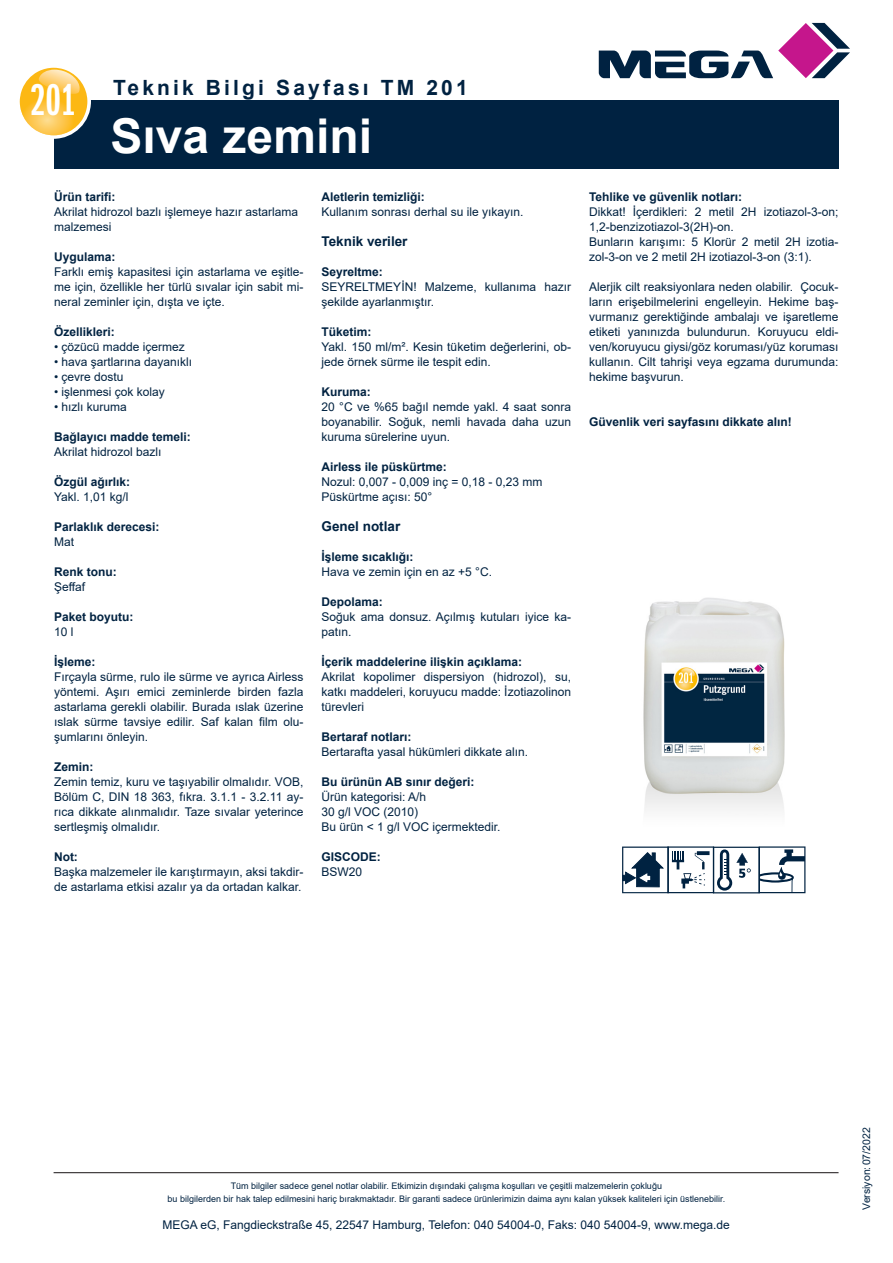
<style>
.page{position:relative;width:893px;height:1263px;background:#fff}
.page>*{position:absolute;margin:0;border:0;box-sizing:border-box;transform-origin:0 0}
.t1{font:700 48px "Arial";color:#fff}
.t2{font:46.2px "ITC Franklin Gothic Std Dm X Cp";color:#fff}
.t3{font:700 21px "Arial";letter-spacing:.15em;color:#002241}
.t4{font:700 13.5px "Arial";color:#002241}
.t5{font:12px/15px "Arial";color:#002241}
.t6{font:700 12px "Arial";color:#002241}
.t7{font:10.5px "Arial";color:#002241}
.t8{font:9px/13.5px "Arial";color:#002241;text-align:center}
</style>
<div class="page">
<div style="left:54px;top:101px;width:784px;height:68px;background:#002241"></div>
<svg style="left:16px;top:64px;width:75px;height:75px"></svg>
<svg style="left:20px;top:68px;width:66px;height:67px"></svg>
<svg style="left:599px;top:23px;width:251px;height:55px"></svg>
<hr style="left:54px;top:1172px;width:784px;height:1px;background:#231f20">
<img style="left:643px;top:597px;width:142px;height:214px">
<svg style="left:622px;top:846px;width:183px;height:47px"></svg>
<h2 class="t2" style="left:31px;top:74px;width:46px">201</h2>
<p class="t3" style="left:113px;top:73px;width:356px">Teknik Bilgi Sayfası TM 201</p>
<p class="t1" style="left:111px;top:102px;width:263px">Sıva zemini</p>
<p class="t6" style="left:54px;top:188px;width:63px">Ürün tarifi:</p>
<p class="t5" style="left:54px;top:204px;width:246px">Akrilat hidrozol bazlı işlemeye hazır astarlama malzemesi</p>
<p class="t6" style="left:54px;top:248px;width:63px">Uygulama:</p>
<p class="t5" style="left:54px;top:264px;width:251px;text-align:justify">Farklı emiş kapasitesi için astarlama ve eşitle&shy;me için, özellikle her türlü sıvalar için sabit mi&shy;neral zeminler için, dışta ve içte.</p>
<p class="t6" style="left:54px;top:323px;width:62px">Özellikleri:</p>
<p class="t5" style="left:54px;top:339px;width:132px">• çözücü madde içermez</p>
<p class="t5" style="left:54px;top:354px;width:140px">• hava şartlarına dayanıklı</p>
<p class="t5" style="left:54px;top:369px;width:71px">• çevre dostu</p>
<p class="t5" style="left:54px;top:384px;width:112px">• işlenmesi çok kolay</p>
<p class="t5" style="left:54px;top:399px;width:74px">• hızlı kuruma</p>
<p class="t6" style="left:54px;top:428px;width:138px">Bağlayıcı madde temeli:</p>
<p class="t5" style="left:54px;top:444px;width:109px">Akrilat hidrozol bazlı</p>
<p class="t6" style="left:54px;top:473px;width:78px">Özgül ağırlık:</p>
<p class="t5" style="left:54px;top:489px;width:76px">Yakl. 1,01 kg/l</p>
<p class="t6" style="left:54px;top:518px;width:107px">Parlaklık derecesi:</p>
<p class="t5" style="left:54px;top:534px;width:22px">Mat</p>
<p class="t6" style="left:54px;top:563px;width:64px">Renk tonu:</p>
<p class="t5" style="left:54px;top:579px;width:33px">Şeffaf</p>
<p class="t6" style="left:54px;top:608px;width:81px">Paket boyutu:</p>
<p class="t5" style="left:54px;top:624px;width:21px">10 l</p>
<p class="t6" style="left:54px;top:653px;width:43px">İşleme:</p>
<p class="t5" style="left:54px;top:669px;width:251px;text-align:justify">Fırçayla sürme, rulo ile sürme ve ayrıca Airless yöntemi. Aşırı emici zeminlerde birden fazla astarlama gerekli olabilir. Burada ıslak üzerine ıslak sürme tavsiye edilir. Saf kalan film olu&shy;şumlarını önleyin.</p>
<p class="t6" style="left:54px;top:758px;width:41px">Zemin:</p>
<p class="t5" style="left:54px;top:774px;width:251px;text-align:justify">Zemin temiz, kuru ve taşıyabilir olmalıdır. VOB, Bölüm C, DIN 18 363, fıkra. 3.1.1 - 3.2.11 ay&shy;rıca dikkate alınmalıdır. Taze sıvalar yeterince sertleşmiş olmalıdır.</p>
<p class="t6" style="left:54px;top:848px;width:25px">Not:</p>
<p class="t5" style="left:54px;top:864px;width:251px">Başka malzemeler ile karıştırmayın, aksi takdir&shy;de astarlama etkisi azalır ya da ortadan kalkar.</p>
<p class="t6" style="left:321px;top:188px;width:105px">Aletlerin temizliği:</p>
<p class="t5" style="left:321px;top:204px;width:204px">Kullanım sonrası derhal su ile yıkayın.</p>
<p class="t4" style="left:321px;top:231px;width:88px">Teknik veriler</p>
<p class="t6" style="left:321px;top:263px;width:63px">Seyreltme:</p>
<p class="t5" style="left:321px;top:279px;width:251px">SEYRELTMEYİN! Malzeme, kullanıma hazır şekilde ayarlanmıştır.</p>
<p class="t6" style="left:321px;top:323px;width:52px">Tüketim:</p>
<p class="t5" style="left:321px;top:339px;width:251px">Yakl. 150 ml/m². Kesin tüketim değerlerini, ob&shy;jede örnek sürme ile tespit edin.</p>
<p class="t6" style="left:321px;top:383px;width:51px">Kuruma:</p>
<p class="t5" style="left:321px;top:399px;width:251px;text-align:justify">20 °C ve %65 bağıl nemde yakl. 4 saat sonra boyanabilir. Soğuk, nemli havada daha uzun kuruma sürelerine uyun.</p>
<p class="t6" style="left:321px;top:458px;width:127px">Airless ile püskürtme:</p>
<p class="t5" style="left:321px;top:474px;width:223px">Nozul: 0,007 - 0,009 inç = 0,18 - 0,23 mm</p>
<p class="t5" style="left:321px;top:489px;width:112px">Püskürtme açısı: 50°</p>
<p class="t4" style="left:321px;top:516px;width:80px">Genel notlar</p>
<p class="t6" style="left:321px;top:548px;width:94px">İşleme sıcaklığı:</p>
<p class="t5" style="left:321px;top:564px;width:172px">Hava ve zemin için en az +5 °C.</p>
<p class="t6" style="left:321px;top:593px;width:63px">Depolama:</p>
<p class="t5" style="left:321px;top:609px;width:251px">Soğuk ama donsuz. Açılmış kutuları iyice ka&shy;patın.</p>
<p class="t6" style="left:321px;top:653px;width:202px">İçerik maddelerine ilişkin açıklama:</p>
<p class="t5" style="left:321px;top:669px;width:251px;text-align:justify">Akrilat kopolimer dispersiyon (hidrozol), su, katkı maddeleri, koruyucu madde: İzotiazolinon türevleri</p>
<p class="t6" style="left:321px;top:728px;width:92px">Bertaraf notları:</p>
<p class="t5" style="left:321px;top:744px;width:208px">Bertarafta yasal hükümleri dikkate alın.</p>
<p class="t6" style="left:321px;top:773px;width:154px">Bu ürünün AB sınır değeri:</p>
<p class="t5" style="left:321px;top:789px;width:106px">Ürün kategorisi: A/h</p>
<p class="t5" style="left:321px;top:804px;width:98px">30 g/l VOC (2010)</p>
<p class="t5" style="left:321px;top:819px;width:181px">Bu ürün &lt; 1 g/l VOC içermektedir.</p>
<p class="t6" style="left:321px;top:848px;width:61px">GISCODE:</p>
<p class="t5" style="left:321px;top:864px;width:42px">BSW20</p>
<p class="t6" style="left:589px;top:188px;width:155px">Tehlike ve güvenlik notları:</p>
<p class="t5" style="left:589px;top:204px;width:251px">Dikkat! İçerdikleri: 2 metil 2H izotiazol-3-on;<br>1,2-benzizotiazol-3(2H)-on.</p>
<p class="t5" style="left:589px;top:234px;width:251px">Bunların karışımı: 5 Klorür 2 metil 2H izotia&shy;zol-3-on ve 2 metil 2H izotiazol-3-on (3:1).</p>
<p class="t5" style="left:589px;top:279px;width:251px;text-align:justify">Alerjik cilt reaksiyonlara neden olabilir. Çocuk&shy;ların erişebilmelerini engelleyin. Hekime baş&shy;vurmanız gerektiğinde ambalajı ve işaretleme etiketi yanınızda bulundurun. Koruyucu eldi&shy;ven/koruyucu giysi/göz koruması/yüz koruması kullanın. Cilt tahrişi veya egzama durumunda: hekime başvurun.</p>
<p class="t6" style="left:589px;top:413px;width:204px">Güvenlik veri sayfasını dikkate alın!</p>
<p class="t8" style="left:167px;top:1179px;width:559px">Tüm bilgiler sadece genel notlar olabilir. Etkimizin dışındaki çalışma koşulları ve çeşitli malzemelerin çokluğu<br>bu bilgilerden bir hak talep edilmesini hariç bırakmaktadır. Bir garanti sadece ürünlerimizin daima aynı kalan yüksek kaliteleri için üstlenebilir.</p>
<p class="t5" style="left:162px;top:1217px;width:569px">MEGA eG, Fangdieckstraße 45, 22547 Hamburg, Telefon: 040 54004-0, Faks: 040 54004-9, www.mega.de</p>
<p class="t7" style="left:859px;top:1210px;width:84px;rotate:-90deg">Versiyon:07/2022</p>
</div>
